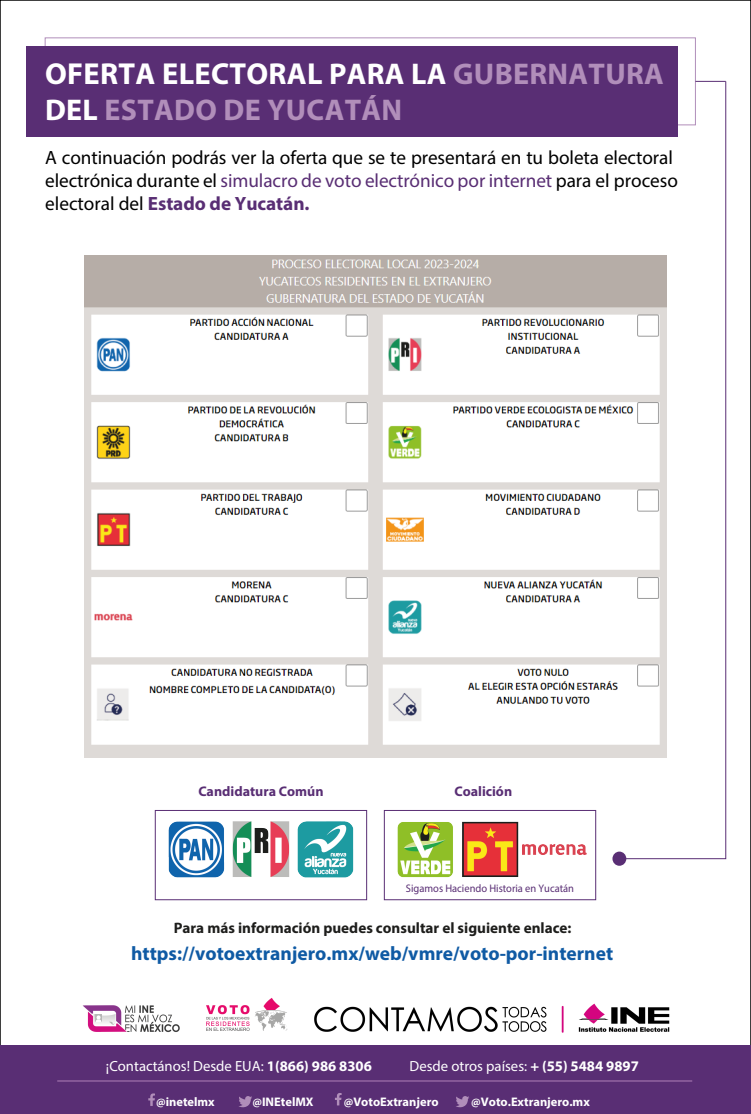
<style>
.page{position:relative;width:751px;height:1114px;background:#fff}
.page>*{position:absolute;margin:0;border:0;box-sizing:border-box;transform-origin:0 0}
.t1{font:700 30.4px "Myriad Pro";letter-spacing:.01em;color:#fff}
.t2{font:700 30px "Myriad Pro";letter-spacing:.01em;color:#b18eba}
.t3{font:700 19.5px "Myriad Pro";color:#0f5aa4}
.t4{font:19.25px/23.1px "Myriad Pro";letter-spacing:-.005em;color:#000}
.t5{font:700 15.15px "Myriad Pro";color:#1e1e1c}
.t6{font:14.7px "Myriad Pro";color:#fff}
.t7{font:700 13.95px "Myriad Pro";color:#592e74}
.t8{font:700 12.45px "Myriad Pro";color:#fff}
.t9{font:11px "Myriad Pro";color:#592e74;scale:.95 1}
.s1{font-size:30px}
.s2{font-size:30px;color:#b18eba}
.s3{color:#fff}
.s4{color:#592e74}
.s5{font-weight:700;color:#592e74}
.s6{font-weight:700}
</style>
<div class="page">
<div style="left:155px;top:810px;width:212px;height:90px;border:1px solid #592e74"></div>
<div style="left:384px;top:810px;width:212px;height:90px;border:1px solid #592e74"></div>
<img style="left:397px;top:821px;width:189px;height:57px">
<img style="left:168px;top:821px;width:186px;height:57px">
<img style="left:82px;top:998px;width:588px;height:35px">
<div style="left:0;top:1045px;width:750px;height:68px;background:#592e74"></div>
<hr style="left:57px;top:1080px;width:635px;height:1px;background:#b081b8">
<svg style="left:148px;top:1093px;width:7px;height:13px"></svg>
<svg style="left:239px;top:1096px;width:13px;height:11px"></svg>
<svg style="left:335px;top:1093px;width:6px;height:12px"></svg>
<svg style="left:456px;top:1096px;width:13px;height:11px"></svg>
<div style="left:45px;top:37px;width:651px;height:88px;border:1px solid #b18eba"></div>
<div style="left:26px;top:46px;width:651px;height:90px;background:#592e74"></div>
<div style="left:612px;top:851px;width:14px;height:14px;background:#592e74;border-radius:50%"></div>
<svg style="left:624px;top:81px;width:102px;height:778px"></svg>
<hr style="left:695px;top:81px;width:30px;height:1px;background:#592e74">
<img style="left:84px;top:255px;width:582px;height:502px">
<h1 class="t1" style="left:45px;top:54px;width:620px">OFERTA ELECTORAL <span class="s1">PARA LA</span> <span class="s2">GUBERNATURA</span></h1>
<h2 class="t2" style="left:45px;top:90px;width:358px"><span class="s3">DEL</span> ESTADO DE YUCATÁN</h2>
<p class="t4" style="left:45px;top:145px;width:634px">A continuación podrás ver la oferta que se te presentará en tu boleta electoral electrónica durante el <span class="s4">simulacro de voto electrónico por internet</span> para el proceso electoral del <span class="s5">Estado de Yucatán.</span></p>
<p class="t7" style="left:198px;top:782px;width:127px">Candidatura Común</p>
<p class="t7" style="left:454px;top:782px;width:59px">Coalición</p>
<p class="t9" style="left:406px;top:881px;width:178px">Sigamos Haciendo Historia en Yucatán</p>
<p class="t5" style="left:174px;top:918px;width:399px">Para más información puedes consultar el siguiente enlace:</p>
<p class="t3" style="left:131px;top:940px;width:483px">https://votoextranjero.mx/web/vmre/voto-por-internet</p>
<p class="t6" style="left:106px;top:1057px;width:267px">¡Contactános! Desde EUA: <span class="s6">1(866) 986 8306</span></p>
<p class="t6" style="left:409px;top:1057px;width:231px">Desde otros países: <span class="s6">+ (55) 5484 9897</span></p>
<p class="t8" style="left:156px;top:1093px;width:60px">@inetelmx</p>
<p class="t8" style="left:252px;top:1093px;width:63px">@INEtelMX</p>
<p class="t8" style="left:344px;top:1093px;width:96px">@VotoExtranjero</p>
<p class="t8" style="left:471px;top:1093px;width:120px">@Voto.Extranjero.mx</p>
</div>
